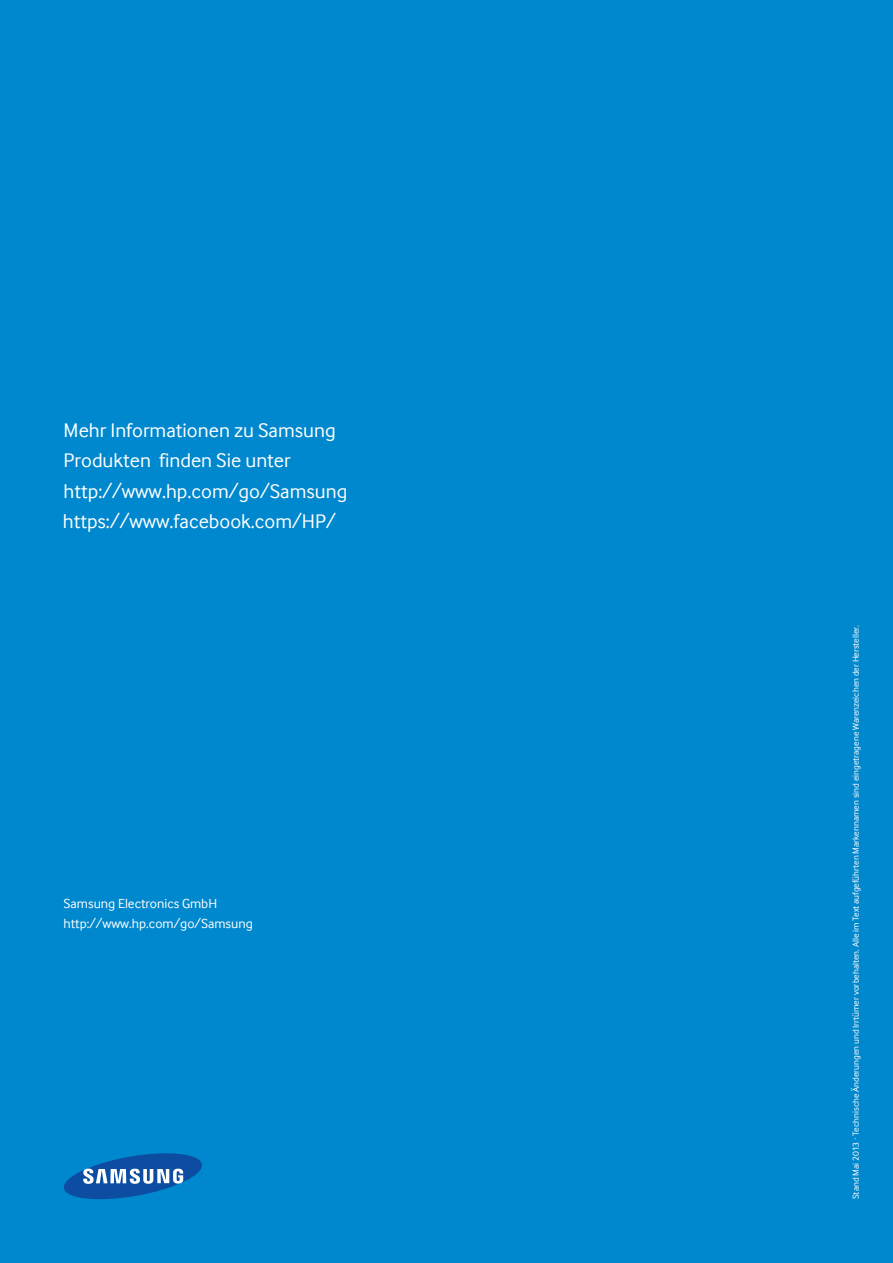
<style>
.page{position:relative;width:893px;height:1263px;background:#0088ce}
.page>*{position:absolute;margin:0;border:0;box-sizing:border-box;transform-origin:0 0}
.t1{font:20.25px/30.5px "Samsung Inter Face";color:#fff}
.t2{font:13.5px/20.2px "Samsung Inter Face";color:#fff}
._06_BU_6_8pt{font:9px "Samsung Inter Face";color:#fff}
</style>
<div class="page">
<svg style="left:64px;top:1153px;width:138px;height:46px"></svg>
<h1 class="t1" style="left:63px;top:415px;width:286px">Mehr Informationen zu Samsung<br>Produkten finden Sie unter http://www.hp.com/go/Samsung https://www.facebook.com/HP/</h1>
<p class="t2" style="left:64px;top:893px;width:191px">Samsung Electronics GmbH http://www.hp.com/go/Samsung</p>
<p class="_06_BU_6_8pt" style="left:851px;top:1199px;width:575px;rotate:-90deg">Stand Mai 2013 ∙ Technische Änderungen und Irrtümer vorbehalten. Alle im Text aufgeführten Markennamen sind eingetragene Warenzeichen der Hersteller.</p>
</div>
